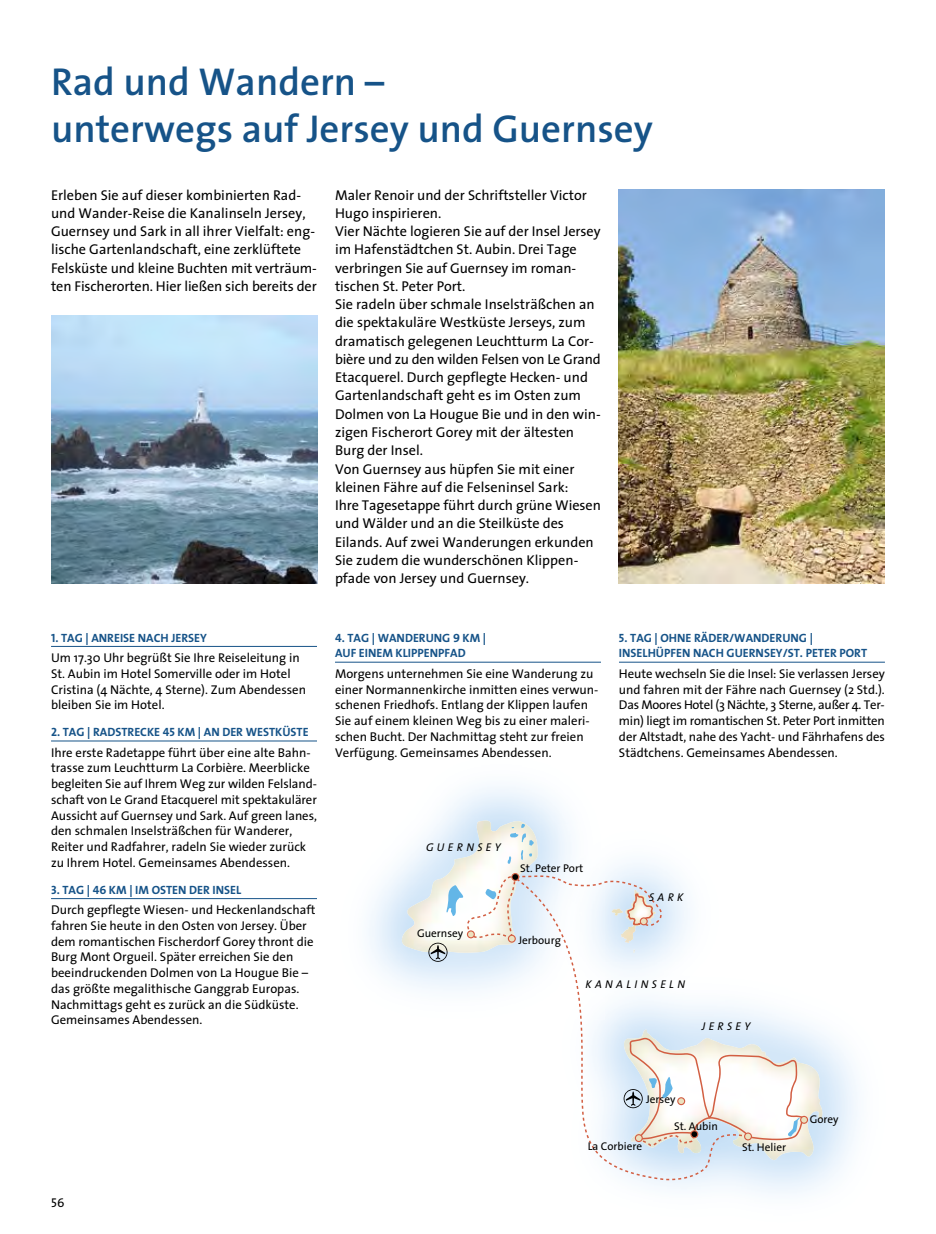
<style>
.page{position:relative;width:936px;height:1234px;background:#fff}
.page>*{position:absolute;margin:0;border:0;box-sizing:border-box;transform-origin:0 0}
.t1{font:600 39px/47.2px "The Sans";color:#165388}
.t2{font:14.25px/18.3px "The Sans";color:#000}
.t3{font:12.75px/15.8px "The Sans";color:#000}
.t4{font:12.75px "The Sans Caps";color:#000}
.t5{font:12px/15.8px "The Sans Bold Caps";color:#165388}
.t6{font:11.25px "The Sans";color:#000}
.t7{font:italic 11.25px "The Sans";letter-spacing:.3em;color:#000}
</style>
<div class="page">
<img style="left:368px;top:786px;width:198px;height:205px">
<img style="left:558px;top:823px;width:116px;height:55px">
<img style="left:633px;top:1008px;width:225px;height:186px">
<img style="left:748px;top:1034px;width:74px;height:126px">
<img style="left:402px;top:820px;width:135px;height:132px">
<svg style="left:516px;top:878px;width:232px;height:301px"></svg>
<svg style="left:507px;top:823px;width:27px;height:40px"></svg>
<svg style="left:428px;top:872px;width:233px;height:89px"></svg>
<svg style="left:623px;top:1037px;width:185px;height:108px"></svg>
<hr style="left:51px;top:646px;width:266px;height:1px;background:#165388">
<hr style="left:51px;top:740px;width:266px;height:1px;background:#165388">
<hr style="left:51px;top:898px;width:266px;height:1px;background:#165388">
<hr style="left:335px;top:661px;width:266px;height:1px;background:#165388">
<hr style="left:619px;top:661px;width:265px;height:1px;background:#165388">
<img style="left:619px;top:189px;width:265px;height:394px">
<img style="left:51px;top:315px;width:266px;height:268px">
<h1 class="t1" style="left:51px;top:57px;width:603px">Rad und Wandern –<br>unterwegs auf Jersey und Guernsey</h1>
<p class="t2" style="left:51px;top:185px;width:267px">Erleben Sie auf dieser kombinierten Rad&shy;und Wander-Reise die Kanalinseln Jersey, Guernsey und Sark in all ihrer Vielfalt: eng&shy;lische Gartenlandschaft, eine zerklüftete Felsküste und kleine Buchten mit verträum&shy;ten Fischerorten. Hier ließen sich bereits der</p>
<p class="t2" style="left:335px;top:185px;width:267px">Maler Renoir und der Schriftsteller Victor Hugo inspirieren.<br>Vier Nächte logieren Sie auf der Insel Jersey im Hafenstädtchen St. Aubin. Drei Tage verbringen Sie auf Guernsey im roman&shy;tischen St. Peter Port.<br>Sie radeln über schmale Inselsträßchen an die spektakuläre Westküste Jerseys, zum dramatisch gelegenen Leuchtturm La Cor&shy;bière und zu den wilden Felsen von Le Grand Etacquerel. Durch gepflegte Hecken- und Gartenlandschaft geht es im Osten zum Dolmen von La Hougue Bie und in den win&shy;zigen Fischerort Gorey mit der ältesten Burg der Insel.<br>Von Guernsey aus hüpfen Sie mit einer kleinen Fähre auf die Felseninsel Sark:<br>Ihre Tagesetappe führt durch grüne Wiesen und Wälder und an die Steilküste des Eilands. Auf zwei Wanderungen erkunden Sie zudem die wunderschönen Klippen&shy;pfade von Jersey und Guernsey.</p>
<p class="t5" style="left:51px;top:629px;width:157px">1. TAG | ANREISE NACH JERSEY</p>
<p class="t3" style="left:51px;top:649px;width:256px">Um 17.30 Uhr begrüßt Sie Ihre Reiseleitung in St. Aubin im Hotel Somerville oder im Hotel Cristina (4 Nächte, 4 Sterne). Zum Abendessen bleiben Sie im Hotel.</p>
<p class="t5" style="left:51px;top:724px;width:259px">2. TAG | RADSTRECKE 45 KM | AN DER WESTKÜSTE</p>
<p class="t3" style="left:51px;top:743px;width:267px">Ihre erste Radetappe führt über eine alte Bahn&shy;trasse zum Leuchtturm La Corbière. Meerblicke begleiten Sie auf Ihrem Weg zur wilden Felsland&shy;schaft von Le Grand Etacquerel mit spektakulärer Aussicht auf Guernsey und Sark. Auf green lanes, den schmalen Inselsträßchen für Wanderer, Reiter und Radfahrer, radeln Sie wieder zurück zu Ihrem Hotel. Gemeinsames Abendessen.</p>
<p class="t5" style="left:51px;top:881px;width:192px">3. TAG | 46 KM | IM OSTEN DER INSEL</p>
<p class="t3" style="left:51px;top:901px;width:266px">Durch gepflegte Wiesen- und Heckenlandschaft fahren Sie heute in den Osten von Jersey. Über dem romantischen Fischerdorf Gorey thront die Burg Mont Orgueil. Später erreichen Sie den beeindruckenden Dolmen von La Hougue Bie – das größte megalithische Ganggrab Europas.<br>Nachmittags geht es zurück an die Südküste.<br>Gemeinsames Abendessen.</p>
<p class="t5" style="left:335px;top:629px;width:153px">4. TAG | WANDERUNG 9 KM |<br>AUF EINEM KLIPPENPFAD</p>
<p class="t3" style="left:335px;top:665px;width:265px">Morgens unternehmen Sie eine Wanderung zu einer Normannenkirche inmitten eines verwun&shy;schenen Friedhofs. Entlang der Klippen laufen Sie auf einem kleinen Weg bis zu einer maleri&shy;schen Bucht. Der Nachmittag steht zur freien Verfügung. Gemeinsames Abendessen.</p>
<p class="t5" style="left:619px;top:629px;width:250px">5. TAG | OHNE RÄDER/WANDERUNG |<br>INSELHÜPFEN NACH GUERNSEY/ST. PETER PORT</p>
<p class="t3" style="left:619px;top:665px;width:267px;text-align:justify">Heute wechseln Sie die Insel: Sie verlassen Jersey und fahren mit der Fähre nach Guernsey (2 Std.).<br>Das Moores Hotel (3 Nächte, 3 Sterne, außer 4. Ter&shy;min) liegt im romantischen St. Peter Port inmitten der Altstadt, nahe des Yacht- und Fährhafens des Städtchens. Gemeinsames Abendessen.</p>
<p class="t7" style="left:426px;top:837px;width:76px">GUERNSEY</p>
<p class="t6" style="left:520px;top:858px;width:65px">St. Peter Port</p>
<p class="t6" style="left:417px;top:923px;width:48px">Guernsey</p>
<p class="t6" style="left:518px;top:930px;width:44px">Jerbourg</p>
<p class="t7" style="left:649px;top:887px;width:36px">SARK</p>
<p class="t7" style="left:585px;top:974px;width:101px">KANALINSELN</p>
<p class="t7" style="left:701px;top:1016px;width:50px">JERSEY</p>
<p class="t4" style="left:51px;top:1191px;width:15px">56</p>
<p class="t6" style="left:646px;top:1089px;width:31px">Jersey</p>
<p class="t6" style="left:587px;top:1136px;width:56px">La Corbiere</p>
<p class="t6" style="left:674px;top:1116px;width:45px">St. Aubin</p>
<p class="t6" style="left:742px;top:1137px;width:45px">St. Helier</p>
<p class="t6" style="left:809px;top:1109px;width:30px">Gorey</p>
</div>
